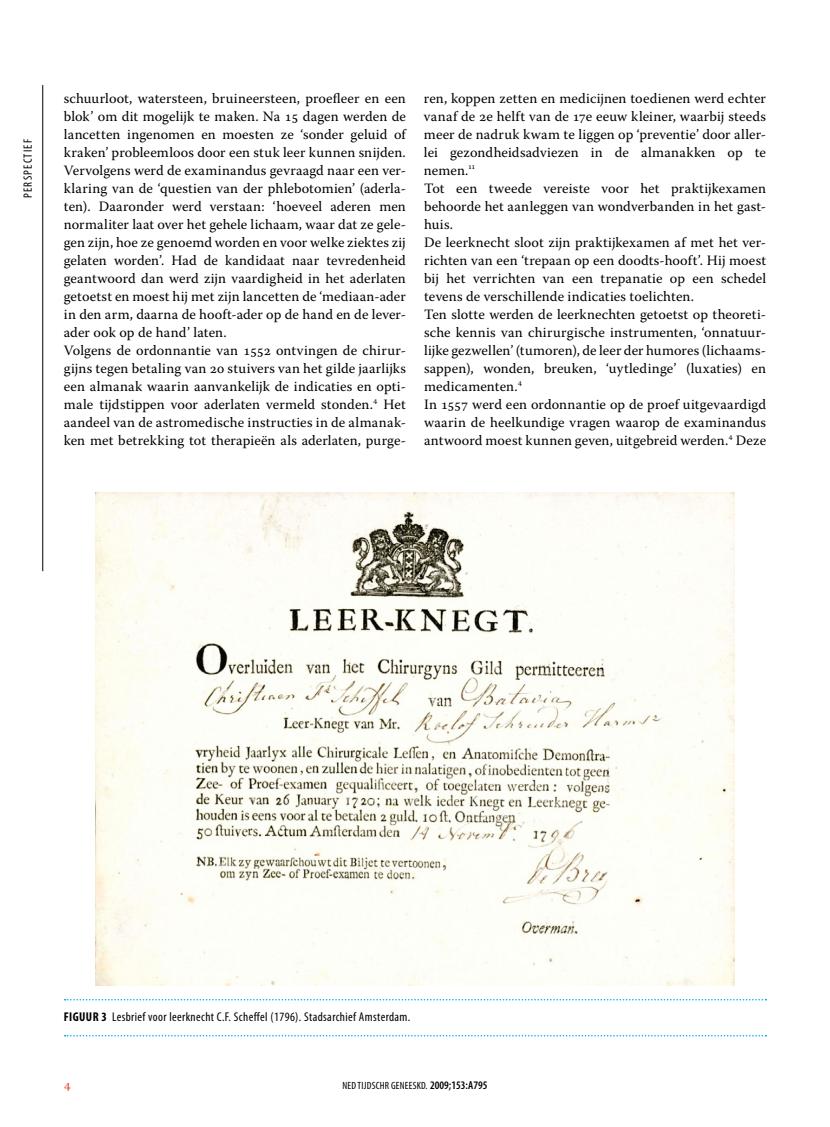
<style>
.page{position:relative;width:830px;height:1127px;background:#fff}
.page>*{position:absolute;margin:0;border:0;box-sizing:border-box;transform-origin:0 0}
.t1{font:14.25px/18px "Warnock Pro";letter-spacing:.005em;color:#000}
.t2{font:13.5px "Warnock Pro";color:#e6402c}
.t3{font:condensed 12.75px "Myriad Pro";letter-spacing:.03em;color:#000}
.t4{font:700 condensed 12.75px "Myriad Pro";color:#000}
.t5{font:condensed 12px "Myriad Pro";letter-spacing:.1em;color:#000}
.t6{font:condensed 10.5px "Myriad Pro";letter-spacing:.02em;color:#000}
.s1{font-weight:700}
.s2{font-weight:600;font-size:11.55px}
</style>
<div class="page">
<hr style="left:42px;top:85px;width:1px;height:486px;background:#000">
<svg style="left:65px;top:999px;width:701px;height:1px"></svg>
<svg style="left:65px;top:1035px;width:701px;height:1px"></svg>
<img style="left:96px;top:493px;width:637px;height:492px">
<p class="t5" style="left:21px;top:198px;width:60px;rotate:-90deg">PERSPECTIEF</p>
<p class="t1" style="left:64px;top:89px;width:343px">schuurloot, watersteen, bruineersteen, proefleer en een blok’ om dit mogelijk te maken. Na 15 dagen werden de lancetten ingenomen en moesten ze ‘sonder geluid of kraken’ probleemloos door een stuk leer kunnen snijden.<br>Vervolgens werd de examinandus gevraagd naar een ver&shy;klaring van de ‘questien van der phlebotomien’ (aderla&shy;ten). Daaronder werd verstaan: ‘hoeveel aderen men normaliter laat over het gehele lichaam, waar dat ze gele&shy;gen zijn, hoe ze genoemd worden en voor welke ziektes zij gelaten worden’. Had de kandidaat naar tevredenheid geantwoord dan werd zijn vaardigheid in het aderlaten getoetst en moest hij met zijn lancetten de ‘mediaan-ader in den arm, daarna de hooft-ader op de hand en de lever&shy;ader ook op de hand’ laten.<br>Volgens de ordonnantie van 1552 ontvingen de chirur&shy;gijns tegen betaling van 20 stuivers van het gilde jaarlijks een almanak waarin aanvankelijk de indicaties en opti&shy;male tijdstippen voor aderlaten vermeld stonden.<sup>4</sup> Het aandeel van de astromedische instructies in de almanak&shy;ken met betrekking tot therapieën als aderlaten, purge-</p>
<p class="t1" style="left:424px;top:89px;width:343px">ren, koppen zetten en medicijnen toedienen werd echter vanaf de 2e helft van de 17e eeuw kleiner, waarbij steeds meer de nadruk kwam te liggen op ‘preventie’ door aller&shy;lei gezondheidsadviezen in de almanakken op te nemen.<sup>11<br></sup>Tot een tweede vereiste voor het praktijkexamen behoorde het aanleggen van wondverbanden in het gast&shy;huis.<br>De leerknecht sloot zijn praktijkexamen af met het ver&shy;richten van een ‘trepaan op een doodts-hooft’. Hij moest bij het verrichten van een trepanatie op een schedel tevens de verschillende indicaties toelichten.<br>Ten slotte werden de leerknechten getoetst op theoreti&shy;sche kennis van chirurgische instrumenten, ‘onnatuur&shy;lijke gezwellen’ (tumoren), de leer der humores (lichaams&shy;sappen), wonden, breuken, ‘uytledinge’ (luxaties) en medicamenten.<sup>4<br></sup>In 1557 werd een ordonnantie op de proef uitgevaardigd waarin de heelkundige vragen waarop de examinandus antwoord moest kunnen geven, uitgebreid werden.<sup>4</sup> Deze</p>
<p class="t4" style="left:64px;top:1010px;width:7px">FIGUUR</p>
<p class="t3" style="left:101px;top:1010px;width:310px"><span class="s1">3</span> Lesbrief voor leerknecht C.F. Scheffel (1796). Stadsarchief Amsterdam.</p>
<p class="t2" style="left:64px;top:1076px;width:9px">4</p>
<p class="t6" style="left:342px;top:1080px;width:147px">NED TIJDSCHR GENEESKD. <span class="s2">2009;153:A795</span></p>
</div>
